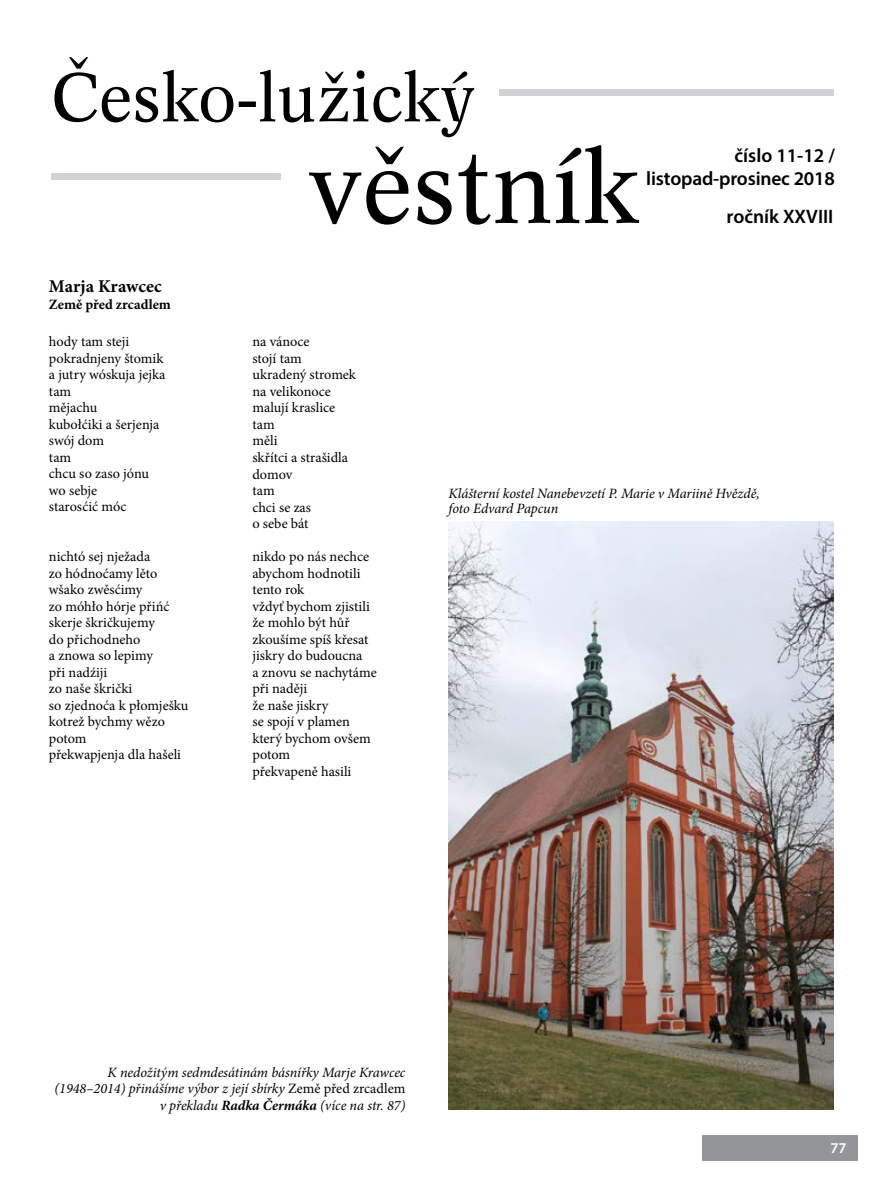
<style>
.page{position:relative;width:893px;height:1191px;background:#fff}
.page>*{position:absolute;margin:0;border:0;box-sizing:border-box;transform-origin:0 0}
.t1{font:600 19.5px/23.4px "Myriad Pro";letter-spacing:-.01em;color:#000;text-align:right}
.t2{font:700 18px "Minion Pro";color:#000}
.t3{font:600 15px "Myriad Pro";color:#fff}
.t4{font:14.25px/16.5px "Minion Pro";color:#000}
.t5{font:italic 14.25px/16.5px "Minion Pro";letter-spacing:-.005em;color:#000;text-align:right}
.t6{font:700 14.25px "Minion Pro";color:#000}
.s1{font-style:normal}
.s2{font-weight:700}
</style>
<div class="page">
<div style="left:703px;top:1135px;width:155px;height:26px;background:#939598"></div>
<div style="left:499px;top:89px;width:334px;height:7px;background:#d0d2d5"></div>
<div style="left:51px;top:174px;width:230px;height:6px;background:#d0d2d5"></div>
<svg style="left:54px;top:57px;width:420px;height:80px"></svg>
<svg style="left:309px;top:145px;width:330px;height:80px"></svg>
<img style="left:449px;top:521px;width:384px;height:588px">
<p class="t2" style="left:49px;top:273px;width:114px">Marja Krawcec</p>
<p class="t6" style="left:49px;top:294px;width:124px">Země před zrcadlem</p>
<p class="t4" style="left:49px;top:334px;width:118px">hody tam steji pokradnjeny štomik a jutry wóskuja jejka tam<br>mějachu<br>kubołćiki a šerjenja swój dom<br>tam<br>chcu so zaso jónu wo sebje<br>starosćić móc</p>
<p class="t4" style="left:49px;top:548px;width:141px">nichtó sej nježada<br>zo hódnoćamy lěto wšako zwěsćimy<br>zo móhło hórje přińć skerje škričkujemy<br>do přichodneho<br>a znowa so lepimy<br>při nadźiji<br>zo naše škrički<br>so zjednoća k płomješku kotrež bychmy wězo potom<br>překwapjenja dla hašeli</p>
<p class="t4" style="left:252px;top:334px;width:105px">na vánoce<br>stojí tam ukradený stromek na velikonoce malují kraslice tam<br>měli<br>skřítci a strašidla domov<br>tam<br>chci se zas<br>o sebe bát</p>
<p class="t4" style="left:252px;top:548px;width:126px">nikdo po nás nechce abychom hodnotili tento rok<br>vždyť bychom zjistili že mohlo být hůř zkoušíme spíš křesat jiskry do budoucna<br>a znovu se nachytáme při naději<br>že naše jiskry<br>se spojí v plamen který bychom ovšem potom<br>překvapeně hasili</p>
<h1 class="t1" style="left:646px;top:143px;width:190px">číslo 11-12 / listopad-prosinec 2018</h1>
<h1 class="t1" style="left:727px;top:204px;width:108px">ročník XXVIII</h1>
<p class="t5" style="left:449px;top:485px;width:313px;line-height:15.3px;text-align:left">Klášterní kostel Nanebevzetí P. Marie v Mariině Hvězdě, foto Edvard Papcun</p>
<p class="t5" style="left:54px;top:1063px;width:352px">K nedožitým sedmdesátinám básnířky Marje Krawcec (1948–2014) přinášíme výbor z její sbírky <span class="s1">Země před zrcadlem </span>v překladu <span class="s2">Radka Čermáka</span> (více na str. 87)</p>
<p class="t3" style="left:830px;top:1138px;width:18px">77</p>
</div>
